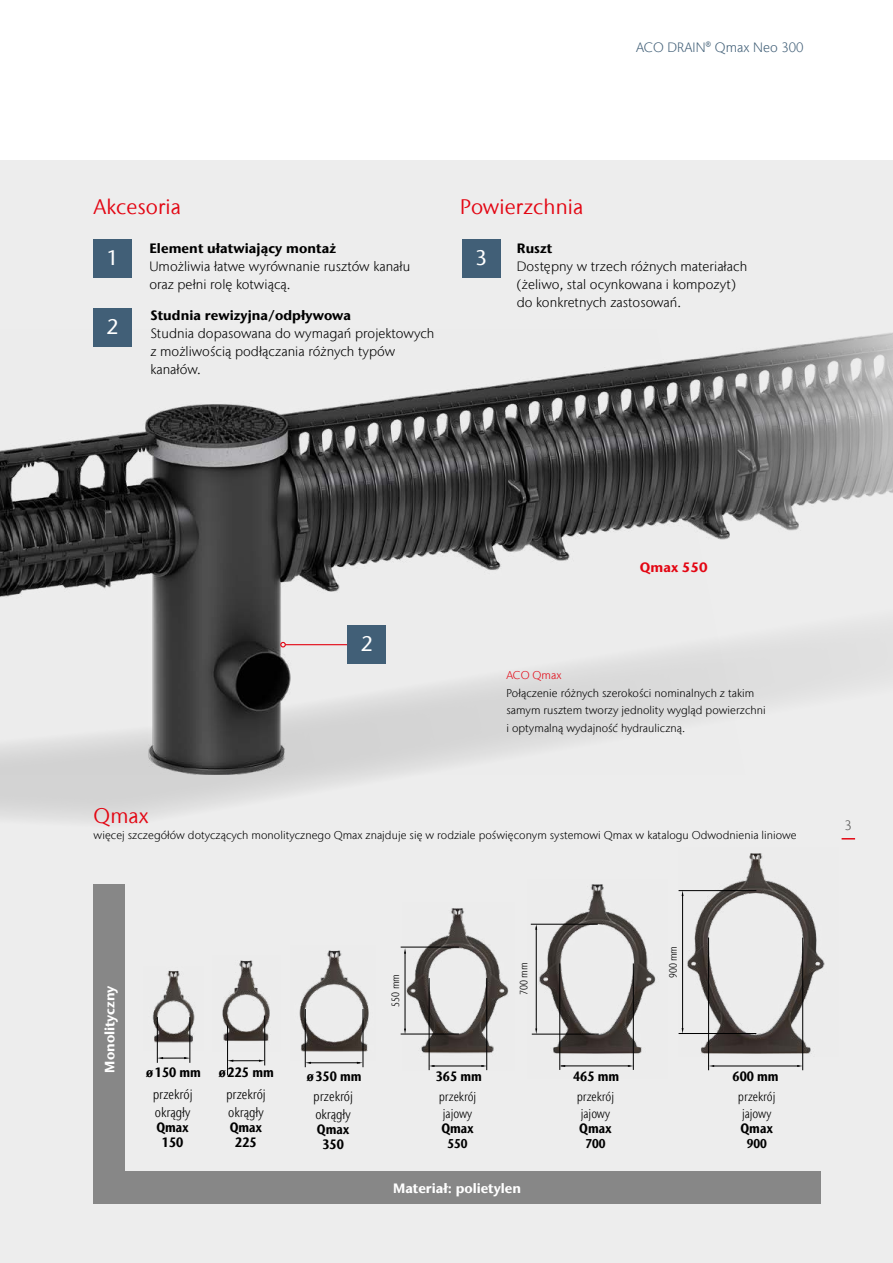
<style>
.page{position:relative;width:893px;height:1263px;background:#fff}
.page>*{position:absolute;margin:0;border:0;box-sizing:border-box;transform-origin:0 0}
.t1{font:21px "Stone Sans IIITC Com";letter-spacing:.005em;color:#e30613}
.t2{font:500 21px "Stone Sans IIITC Com";color:#fff}
.t3{font:300 13.5px/17.9px "Stone Sans IIITC Com";letter-spacing:.005em;color:#000}
.t4{font:700 condensed 13.5px/15px "Stone Sans IIITC Com";color:#000;text-align:center}
.t5{font:700 13.5px "Stone Sans IIITC Com";letter-spacing:.005em;color:#000}
.t6{font:300 condensed 13.5px/17.9px "Stone Sans IIITC Com";color:#000}
.t7{font:700 13.5px "Stone Sans IIITC Com";color:#fff}
.t8{font:300 13.5px "Stone Sans IIITC Com";letter-spacing:.005em;color:#415f77}
.t9{font:700 13.5px "Stone Sans IIITC Com";letter-spacing:.005em;color:#e30613}
.t10{font:300 13.5px "Stone Sans IIITC Com";color:#575756}
.t11{font:300 condensed 12.75px/16.8px "Stone Sans IIITC Com";color:#000;text-align:center}
.t12{font:700 condensed 12.75px "Stone Sans IIITC Com";color:#000}
.t13{font:300 11.25px/17.9px "Stone Sans IIITC Com";letter-spacing:.005em;color:#000}
.t14{font:300 11.25px "Stone Sans IIITC Com";letter-spacing:.005em;color:#e30613}
.t15{font:300 condensed 10.65px "Stone Sans IIITC Com";color:#000}
</style>
<div class="page">
<div style="left:0;top:161px;width:893px;height:1102px;background:#ededed"></div>
<svg style="left:0;top:774px;width:856px;height:66px"></svg>
<img style="left:0;top:329px;width:893px;height:445px">
<hr style="left:285px;top:644px;width:66px;height:1px;background:#e30613">
<svg style="left:280px;top:642px;width:6px;height:5px"></svg>
<img style="left:679px;top:853px;width:146px;height:203px">
<hr style="left:682px;top:895px;width:1px;height:134px;background:#000">
<hr style="left:713px;top:1066px;width:86px;height:1px;background:#000">
<hr style="left:679px;top:890px;width:77px;height:1px;background:#000">
<hr style="left:708px;top:937px;width:1px;height:133px;background:#000">
<hr style="left:802px;top:937px;width:1px;height:133px;background:#000">
<hr style="left:679px;top:1033px;width:77px;height:1px;background:#000">
<svg style="left:797px;top:1065px;width:6px;height:2px"></svg>
<img style="left:530px;top:884px;width:126px;height:186px">
<hr style="left:561px;top:1066px;width:69px;height:1px;background:#000">
<hr style="left:536px;top:927px;width:1px;height:102px;background:#000">
<hr style="left:559px;top:963px;width:1px;height:107px;background:#000">
<hr style="left:633px;top:963px;width:1px;height:107px;background:#000">
<hr style="left:531px;top:924px;width:67px;height:1px;background:#000">
<hr style="left:532px;top:1034px;width:67px;height:1px;background:#000">
<svg style="left:535px;top:1028px;width:2px;height:6px"></svg>
<img style="left:403px;top:908px;width:106px;height:162px">
<hr style="left:432px;top:1066px;width:52px;height:1px;background:#000">
<hr style="left:405px;top:952px;width:1px;height:78px;background:#000">
<hr style="left:429px;top:978px;width:1px;height:92px;background:#000">
<hr style="left:486px;top:978px;width:1px;height:92px;background:#000">
<hr style="left:401px;top:947px;width:58px;height:1px;background:#000">
<hr style="left:401px;top:1034px;width:58px;height:1px;background:#000">
<svg style="left:481px;top:1065px;width:6px;height:2px"></svg>
<svg style="left:429px;top:1065px;width:6px;height:2px"></svg>
<svg style="left:404px;top:1028px;width:2px;height:6px"></svg>
<svg style="left:404px;top:948px;width:2px;height:6px"></svg>
<hr style="left:309px;top:1062px;width:51px;height:1px;background:#000">
<img style="left:299px;top:950px;width:70px;height:110px">
<hr style="left:305px;top:1009px;width:1px;height:58px;background:#000">
<hr style="left:363px;top:1009px;width:1px;height:58px;background:#000">
<svg style="left:228px;top:1060px;width:36px;height:2px"></svg>
<img style="left:222px;top:960px;width:48px;height:91px">
<hr style="left:264px;top:1015px;width:1px;height:50px;background:#000">
<hr style="left:227px;top:1025px;width:1px;height:50px;background:#000">
<svg style="left:158px;top:1057px;width:32px;height:2px"></svg>
<img style="left:152px;top:970px;width:43px;height:80px">
<hr style="left:157px;top:1017px;width:1px;height:46px;background:#000">
<hr style="left:190px;top:1017px;width:1px;height:46px;background:#000">
<div style="left:94px;top:884px;width:31px;height:290px;background:#878787"></div>
<div style="left:94px;top:1171px;width:727px;height:33px;background:#878787"></div>
<div style="left:348px;top:625px;width:38px;height:38px;background:#415f77"></div>
<div style="left:94px;top:309px;width:38px;height:38px;background:#415f77"></div>
<div style="left:94px;top:240px;width:38px;height:38px;background:#415f77"></div>
<div style="left:462px;top:240px;width:38px;height:38px;background:#415f77"></div>
<svg style="left:842px;top:838px;width:13px;height:1px"></svg>
<p class="t8" style="left:636px;top:38px;width:169px">ACO DRAIN® Qmax Neo 300</p>
<h1 class="t1" style="left:94px;top:194px;width:89px">Akcesoria</h1>
<h1 class="t1" style="left:460px;top:194px;width:124px">Powierzchnia</h1>
<p class="t5" style="left:149px;top:240px;width:188px">Element ułatwiający montaż</p>
<p class="t3" style="left:149px;top:257px;width:262px">Umożliwia łatwe wyrównanie rusztów kanału oraz pełni rolę kotwiącą.</p>
<h1 class="t2" style="left:107px;top:245px;width:14px">1</h1>
<h1 class="t2" style="left:475px;top:245px;width:14px">3</h1>
<h1 class="t2" style="left:107px;top:314px;width:14px">2</h1>
<p class="t5" style="left:150px;top:306px;width:202px">Studnia rewizyjna/odpływowa</p>
<p class="t3" style="left:150px;top:324px;width:286px">Studnia dopasowana do wymagań projektowych z możliwością podłączania różnych typów kanałów.</p>
<p class="t5" style="left:517px;top:240px;width:37px">Ruszt</p>
<p class="t3" style="left:517px;top:257px;width:232px">Dostępny w trzech różnych materiałach (żeliwo, stal ocynkowana i kompozyt) do konkretnych zastosowań.</p>
<h1 class="t2" style="left:361px;top:630px;width:14px">2</h1>
<p class="t9" style="left:640px;top:558px;width:70px">Qmax 550</p>
<p class="t14" style="left:506px;top:668px;width:56px">ACO Qmax</p>
<p class="t13" style="left:506px;top:684px;width:261px">Połączenie różnych szerokości nominalnych z takim samym rusztem tworzy jednolity wygląd powierzchni i optymalną wydajność hydrauliczną.</p>
<h1 class="t1" style="left:94px;top:803px;width:56px">Qmax</h1>
<p class="t13" style="left:94px;top:826px;width:704px">więcej szczegółów dotyczących monolitycznego Qmax znajduje się w rodziale poświęconym systemowi Qmax w katalogu Odwodnienia liniowe</p>
<p class="t7" style="left:101px;top:1072px;width:88px;rotate:-90deg">Monolityczny</p>
<p class="t4" style="left:146px;top:1064px;width:56px">ø150 mm</p>
<p class="t6" style="left:153px;top:1085px;width:41px">przekrój okrągły</p>
<p class="t4" style="left:156px;top:1119px;width:34px">Qmax<br>150</p>
<p class="t4" style="left:219px;top:1065px;width:56px">ø225 mm</p>
<p class="t6" style="left:226px;top:1086px;width:41px">przekrój okrągły</p>
<p class="t4" style="left:230px;top:1120px;width:34px">Qmax<br>225</p>
<p class="t4" style="left:307px;top:1068px;width:56px">ø350 mm</p>
<p class="t6" style="left:313px;top:1087px;width:41px">przekrój okrągły</p>
<p class="t4" style="left:317px;top:1121px;width:34px">Qmax<br>350</p>
<p class="t15" style="left:389px;top:1006px;width:34px;rotate:-90deg">550 mm</p>
<p class="t15" style="left:517px;top:995px;width:34px;rotate:-90deg">700 mm</p>
<p class="t4" style="left:436px;top:1068px;width:48px">365 mm</p>
<p class="t4" style="left:573px;top:1068px;width:48px">465 mm</p>
<p class="t11" style="left:439px;top:1088px;width:39px">przekrój jajowy</p>
<p class="t4" style="left:441px;top:1121px;width:34px">Qmax</p>
<p class="t12" style="left:447px;top:1135px;width:22px">550</p>
<p class="t11" style="left:577px;top:1088px;width:39px">przekrój jajowy</p>
<p class="t4" style="left:579px;top:1121px;width:34px">Qmax</p>
<p class="t12" style="left:585px;top:1135px;width:22px">700</p>
<p class="t7" style="left:393px;top:1179px;width:130px">Materiał: polietylen</p>
<p class="t15" style="left:666px;top:978px;width:34px;rotate:-90deg">900 mm</p>
<p class="t4" style="left:732px;top:1068px;width:48px">600 mm</p>
<p class="t11" style="left:738px;top:1088px;width:39px">przekrój jajowy</p>
<p class="t4" style="left:740px;top:1121px;width:34px">Qmax</p>
<p class="t12" style="left:747px;top:1135px;width:22px">900</p>
<p class="t10" style="left:845px;top:816px;width:9px">3</p>
</div>
